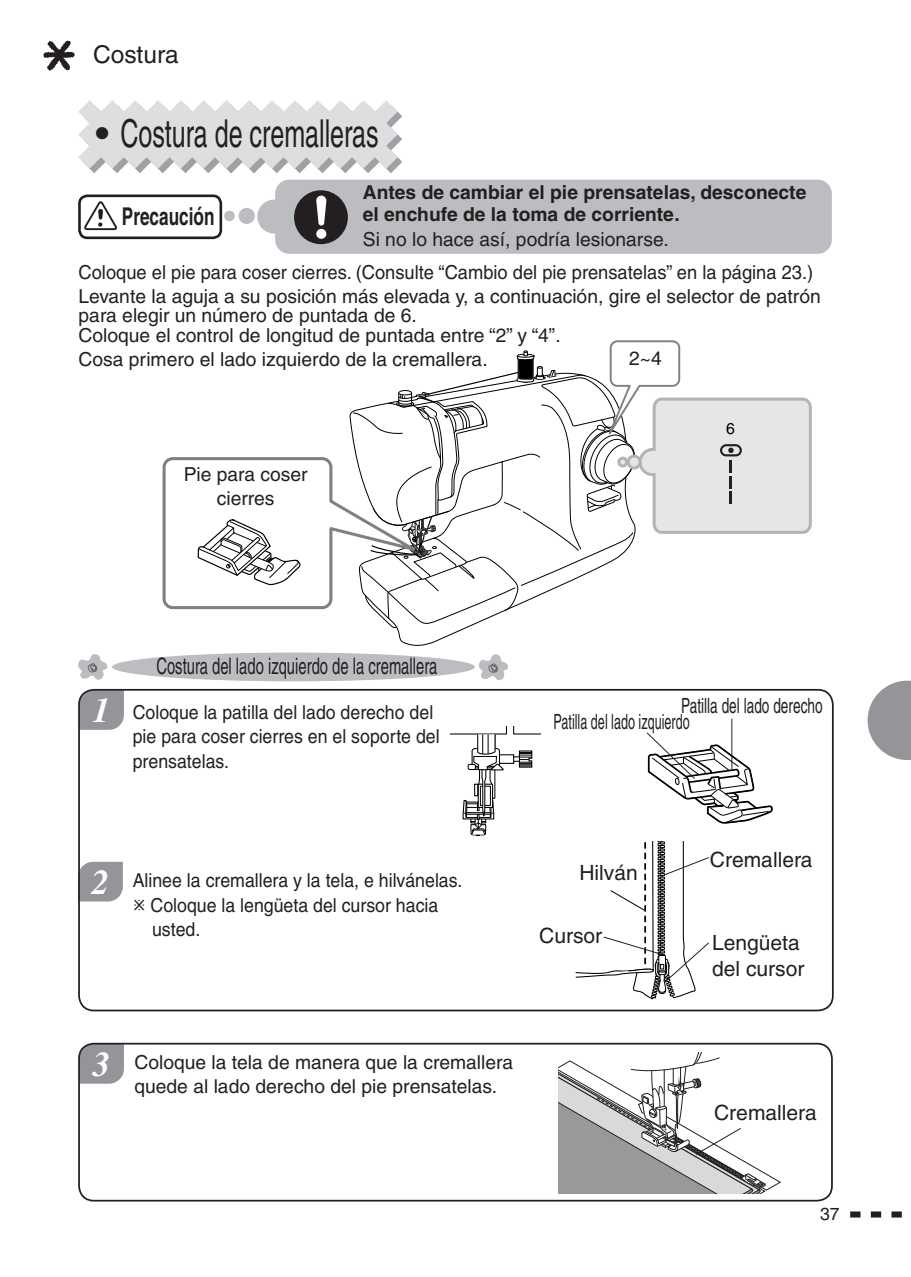
<style>
.page{position:relative;width:911px;height:1277px;background:#fff}
.page>*{position:absolute;margin:0;border:0;box-sizing:border-box;transform-origin:0 0}
.t1{font:38.5px "Helvetica";color:#231f20}
.t2{font:italic 700 35px "Times";color:#fff}
.t3{font:700 24.5px "Helvetica";color:#231f20;scale:.7 1}
.t4{font:24.5px "Helvetica";color:#231f20}
.t5{font:22.75px "Helvetica";color:#231f20;scale:.65 1}
.t6{font:21px/26.2px "Helvetica";color:#231f20}
.t7{font:21px "Helvetica";color:#231f20;scale:.6 1}
.t8{font:21px "Helvetica";color:#231f20;scale:.65 1}
.t9{font:19.25px/24.5px "Helvetica";color:#231f20}
.t10{font:19.25px/24.5px "Helvetica";color:#231f20;scale:.92 1}
.t11{font:19.25px/24.2px "Helvetica";color:#231f20;scale:.95 1}
.t12{font:700 19.25px/22.8px "Helvetica";color:#231f20}
.t13{font:17.5px "Helvetica";color:#231f20}
.t14{font:15.75px "Helvetica";color:#000}
.s1{font-family:"Times";font-weight:700;font-style:italic;font-size:35px;color:#fff}
</style>
<div class="page">
<svg style="left:850px;top:1212px;width:52px;height:5px"></svg>
<svg style="left:867px;top:681px;width:43px;height:79px"></svg>
<svg style="left:78px;top:100px;width:324px;height:73px"></svg>
<div style="left:78px;top:194px;width:144px;height:45px;border:3px solid #231f20;border-radius:8px"></div>
<svg style="left:85px;top:202px;width:32px;height:29px"></svg>
<div style="left:275px;top:180px;width:556px;height:74px;background:#bcbdc0;border-radius:14px"></div>
<div style="left:238px;top:208px;width:17px;height:16px;background:#bcbdc0;border-radius:50%"></div>
<div style="left:224px;top:211px;width:11px;height:10px;background:#bcbdc0;border-radius:50%"></div>
<div style="left:257px;top:200px;width:34px;height:34px;background:#bcbdc0;border-radius:50%"></div>
<div style="left:294px;top:190px;width:54px;height:54px;background:#231f20;border-radius:50%"></div>
<div style="left:316px;top:229px;width:10px;height:10px;background:#fff;border-radius:50%"></div>
<svg style="left:316px;top:196px;width:10px;height:30px"></svg>
<svg style="left:162px;top:340px;width:649px;height:288px"></svg>
<div style="left:112px;top:653px;width:363px;height:28px;background:#bcbdc0;border-radius:50%"></div>
<svg style="left:78px;top:654px;width:30px;height:26px"></svg>
<svg style="left:479px;top:654px;width:28px;height:26px"></svg>
<svg style="left:80px;top:691px;width:44px;height:39px;background:#96989b"></svg>
<div style="left:81px;top:862px;width:42px;height:39px;background:#939598"></div>
<svg style="left:79px;top:1045px;width:45px;height:39px;background:#97999c"></svg>
<div style="left:78px;top:1043px;width:754px;height:159px;border:2px solid #231f20;border-radius:15px"></div>
<svg style="left:558px;top:1053px;width:223px;height:140px"></svg>
<svg style="left:43px;top:41px;width:32px;height:29px"></svg>
<svg style="left:646px;top:732px;width:126px;height:92px"></svg>
<hr style="left:731px;top:719px;width:1px;height:50px;background:#231f20">
<svg style="left:450px;top:727px;width:90px;height:109px"></svg>
<svg style="left:575px;top:842px;width:134px;height:158px"></svg>
<div style="left:78px;top:689px;width:755px;height:322px;border:2px solid #231f20;border-radius:15px"></div>
<p class="t4" style="left:93px;top:46px;width:87px">Costura</p>
<h1 class="t1" style="left:95px;top:119px;width:284px">• Costura de cremalleras</h1>
<p class="t3" style="left:122px;top:208px;width:134px">Precaución</p>
<p class="t12" style="left:363px;top:182px;width:445px">Antes de cambiar el pie prensatelas, desconecte el enchufe de la toma de corriente.</p>
<p class="t9" style="left:363px;top:229px;width:307px">Si no lo hace así, podría lesionarse.</p>
<p class="t11" style="left:79px;top:262px;width:782px">Coloque el pie para coser cierres. (Consulte “Cambio del pie prensatelas” en la página 23.)<br>Levante la aguja a su posición más elevada y, a continuación, gire el selector de patrón</p>
<p class="t9" style="left:79px;top:308px;width:483px;line-height:19.2px">para elegir un número de puntada de 6.<br>Coloque el control de longitud de puntada entre “2” y “4”.</p>
<p class="t9" style="left:79px;top:349px;width:410px">Cosa primero el lado izquierdo de la cremallera.</p>
<p class="t9" style="left:629px;top:348px;width:34px">2~4</p>
<p class="t9" style="left:184px;top:464px;width:125px;text-align:center">Pie para coser cierres</p>
<p class="t14" style="left:726px;top:422px;width:10px">6</p>
<h2 class="t2" style="left:93px;top:698px;width:19px">1</h2>
<p class="t5" style="left:156px;top:658px;width:433px">Costura del lado izquierdo de la cremallera</p>
<p class="t10" style="left:133px;top:702px;width:335px">Coloque la patilla del lado derecho del pie para coser cierres en el soporte del prensatelas.</p>
<p class="t8" style="left:681px;top:698px;width:219px">Patilla del lado derecho</p>
<p class="t7" style="left:553px;top:713px;width:228px">Patilla del lado izquierdo</p>
<h2 class="t2" style="left:92px;top:869px;width:19px">2</h2>
<p class="t10" style="left:151px;top:870px;width:340px;text-indent:-18px">Alinee la cremallera y la tela, e hilvánelas.<br>Coloque la lengüeta del cursor hacia usted.</p>
<p class="t6" style="left:579px;top:861px;width:60px">Hilván</p>
<p class="t6" style="left:539px;top:925px;width:64px">Cursor</p>
<p class="t9" style="left:134px;top:1052px;width:380px;text-indent:-42px"><span class="s1">3</span> Coloque la tela de manera que la cremallera quede al lado derecho del pie prensatelas.</p>
<p class="t6" style="left:709px;top:849px;width:104px">Cremallera</p>
<p class="t6" style="left:712px;top:931px;width:94px">Lengüeta del cursor</p>
<p class="t6" style="left:714px;top:1101px;width:104px">Cremallera</p>
<p class="t13" style="left:819px;top:1207px;width:21px">37</p>
</div>
